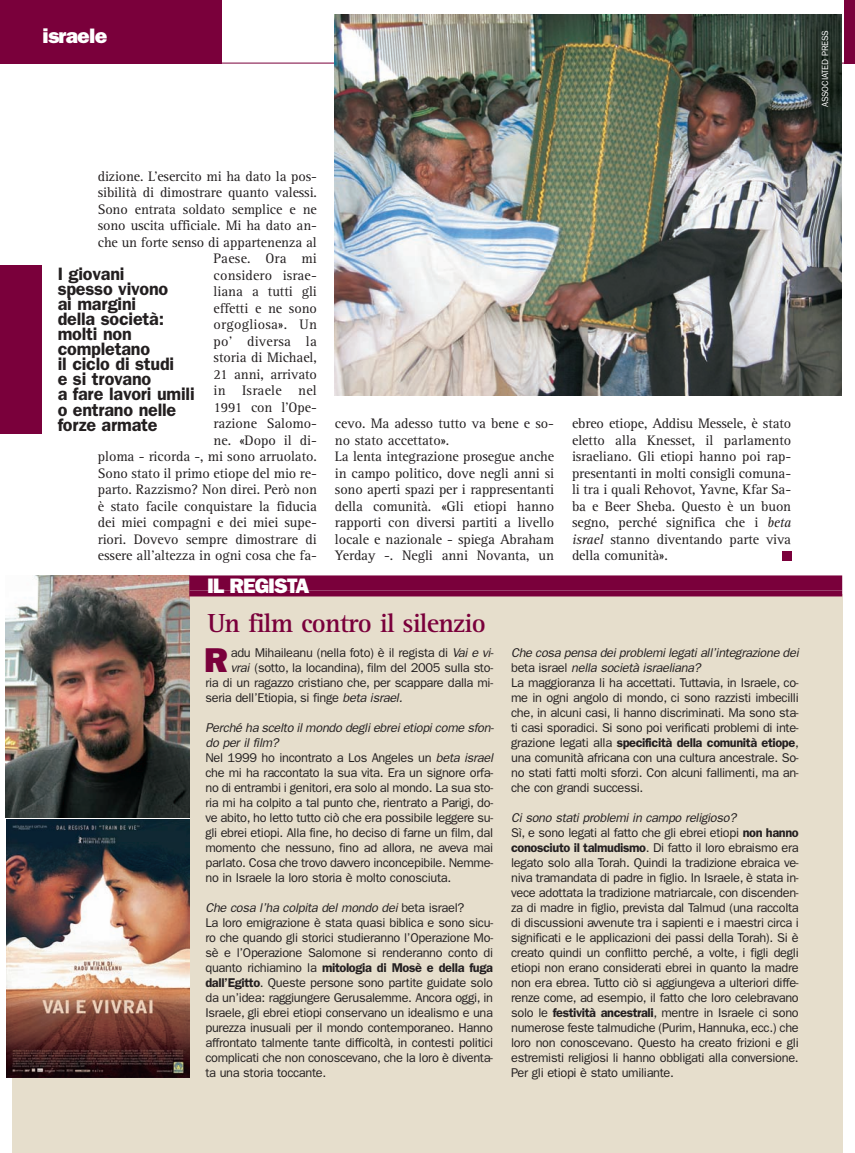
<style>
.page{position:relative;width:855px;height:1153px;background:#fff}
.page>*{position:absolute;margin:0;border:0;box-sizing:border-box;transform-origin:0 0}
.t1{font:800 34.65px "Franklin Gothic";color:#7a003b}
.t2{font:700 27px "Rotis Serif";letter-spacing:-.03em;color:#7a003b}
.t3{font:800 21px "Franklin Gothic";letter-spacing:-.04em;color:#fff}
.t4{font:600 18px/15px "Franklin Gothic";letter-spacing:-.01em;color:#231f20}
.t5{font:14.25px/16.5px "Rotis Serif";letter-spacing:-.01em;color:#231f20;text-align:right}
.t6{font:12.75px/15px "Franklin Gothic";letter-spacing:-.025em;color:#231f20}
.t7{font:9px "Franklin Gothic";letter-spacing:-.02em;color:#fff}
.s1{font-style:italic}
.s2{font-weight:600}
</style>
<div class="page">
<div style="left:13px;top:659px;width:652px;height:493px;background:#e6decc"></div>
<hr style="left:9px;top:63px;width:846px;height:1px;background:#7a003b">
<div style="left:0;top:0;width:221px;height:63px;background:#7a003b"></div>
<div style="left:844px;top:0;width:11px;height:63px;background:#7a003b"></div>
<div style="left:0;top:265px;width:41px;height:168px;background:#7a003b"></div>
<div style="left:189px;top:594px;width:653px;height:558px;background:#e6decc"></div>
<img style="left:5px;top:576px;width:184px;height:241px">
<div style="left:189px;top:575px;width:653px;height:15px;background:#7a003b"></div>
<div style="left:189px;top:590px;width:653px;height:6px;background:#7a003b"></div>
<img style="left:6px;top:819px;width:183px;height:258px">
<img style="left:334px;top:15px;width:508px;height:380px">
<div style="left:782px;top:551px;width:9px;height:9px;background:#7a003b"></div>
<h3 class="t3" style="left:43px;top:28px;width:66px">israele</h3>
<p class="t7" style="left:822px;top:107px;width:79px;rotate:-90deg">ASSOCIATED PRESS</p>
<p class="t5" style="left:98px;top:169px;width:221px">dizione. L’esercito mi ha dato la pos&shy;sibilità di dimostrare quanto valessi.<br>Sono entrata soldato semplice e ne sono uscita ufficiale. Mi ha dato an&shy;che un forte senso di appartenenza al<br>Paese. Ora mi<br>considero israe-<br>liana a tutti gli<br>effetti e ne sono<br>orgogliosa». Un<br>po’ diversa la<br>storia di Michael,<br>21 anni, arrivato<br>in Israele nel<br>1991 con l’Ope-<br>razione Salomo-<br>ne. «Dopo il di-<br>ploma - ricorda -, mi sono arruolato.<br>Sono stato il primo etiope del mio re&shy;parto. Razzismo? Non direi. Però non è stato facile conquistare la fiducia dei miei compagni e dei miei supe&shy;riori. Dovevo sempre dimostrare di essere all’altezza in ogni cosa che fa-</p>
<h3 class="t4" style="left:58px;top:268px;width:138px">I giovani<br>spesso vivono<br>ai margini<br>della società: molti non completano<br>il ciclo di studi<br>e si trovano<br>a fare lavori umili o entrano nelle forze armate</h3>
<p class="t5" style="left:335px;top:416px;width:221px;text-align:left">cevo. Ma adesso tutto va bene e so&shy;no stato accettato».<br>La lenta integrazione prosegue anche in campo politico, dove negli anni si sono aperti spazi per i rappresentanti della comunità. «Gli etiopi hanno rapporti con diversi partiti a livello locale e nazionale - spiega Abraham Yerday -. Negli anni Novanta, un</p>
<p class="t5" style="left:572px;top:416px;width:221px;text-align:justify">ebreo etiope, Addisu Messele, è stato eletto alla Knesset, il parlamento israeliano. Gli etiopi hanno poi rap&shy;presentanti in molti consigli comuna&shy;li tra i quali Rehovot, Yavne, Kfar Sa&shy;ba e Beer Sheba. Questo è un buon segno, perché significa che i <span class="s1">beta israel</span> stanno diventando parte viva della comunità».</p>
<h3 class="t3" style="left:207px;top:579px;width:104px">IL REGISTA</h3>
<h2 class="t2" style="left:208px;top:613px;width:279px">Un film contro il silenzio</h2>
<h1 class="t1" style="left:204px;top:648px;width:25px">R</h1>
<p class="t6" style="left:231px;top:646px;width:266px">adu Mihaileanu (nella foto) è il regista di <span class="s1">Vai e vi-</span></p>
<p class="t6" style="left:231px;top:661px;width:264px"><span class="s1">vrai</span> (sotto, la locandina), film del 2005 sulla sto-</p>
<p class="t6" style="left:205px;top:676px;width:289px">ria di un ragazzo cristiano che, per scappare dalla mi-</p>
<p class="t6" style="left:205px;top:691px;width:201px">seria dell’Etiopia, si finge <span class="s1">beta israel.</span></p>
<p class="t6" style="left:205px;top:721px;width:291px"><span class="s1">Perché ha scelto il mondo degli ebrei etiopi come sfon&shy;do per il film?<br></span>Nel 1999 ho incontrato a Los Angeles un <span class="s1">beta israel </span>che mi ha raccontato la sua vita. Era un signore orfa&shy;no di entrambi i genitori, era solo al mondo. La sua sto&shy;ria mi ha colpito a tal punto che, rientrato a Parigi, do&shy;ve abito, ho letto tutto ciò che era possibile leggere su&shy;gli ebrei etiopi. Alla fine, ho deciso di farne un film, dal momento che nessuno, fino ad allora, ne aveva mai parlato. Cosa che trovo davvero inconcepibile. Nemme&shy;no in Israele la loro storia è molto conosciuta.</p>
<p class="t6" style="left:205px;top:901px;width:289px"><span class="s1">Che cosa l’ha colpita del mondo dei</span> b e t a i s r a e l ?<br>La loro emigrazione è stata quasi biblica e sono sicu&shy;ro che quando gli storici studieranno l’Operazione Mo&shy;sè e l’Operazione Salomone si renderanno conto di quanto richiamino la <span class="s2">mitologia di Mosè e della fuga dall’Egitto</span>. Queste persone sono partite guidate solo da un’idea: raggiungere Gerusalemme. Ancora oggi, in Israele, gli ebrei etiopi conservano un idealismo e una purezza inusuali per il mondo contemporaneo. Hanno affrontato talmente tante difficoltà, in contesti politici complicati che non conoscevano, che la loro è diventa&shy;ta una storia toccante.</p>
<p class="t6" style="left:511px;top:646px;width:291px"><span class="s1">Che cosa pensa dei problemi legati all’integrazione dei </span>b et a i s r a e l <span class="s1">nella società israeliana?<br></span>La maggioranza li ha accettati. Tuttavia, in Israele, co&shy;me in ogni angolo di mondo, ci sono razzisti imbecilli che, in alcuni casi, li hanno discriminati. Ma sono sta&shy;ti casi sporadici. Si sono poi verificati problemi di inte&shy;grazione legati alla <span class="s2">specificità della comunità etiope</span>, una comunità africana con una cultura ancestrale. So&shy;no stati fatti molti sforzi. Con alcuni fallimenti, ma an&shy;che con grandi successi.</p>
<p class="t6" style="left:511px;top:811px;width:289px"><span class="s1">Ci sono stati problemi in campo religioso?<br></span>Sì, e sono legati al fatto che gli ebrei etiopi <span class="s2">non hanno conosciuto il talmudismo</span>. Di fatto il loro ebraismo era legato solo alla Torah. Quindi la tradizione ebraica ve&shy;niva tramandata di padre in figlio. In Israele, è stata in&shy;vece adottata la tradizione matriarcale, con discenden&shy;za di madre in figlio, prevista dal Talmud (una raccolta di discussioni avvenute tra i sapienti e i maestri circa i significati e le applicazioni dei passi della Torah). Si è creato quindi un conflitto perché, a volte, i figli degli etiopi non erano considerati ebrei in quanto la madre non era ebrea. Tutto ciò si aggiungeva a ulteriori diffe&shy;renze come, ad esempio, il fatto che loro celebravano solo le <span class="s2">festività ancestrali</span>, mentre in Israele ci sono numerose feste talmudiche (Purim, Hannuka, ecc.) che loro non conoscevano. Questo ha creato frizioni e gli estremisti religiosi li hanno obbligati alla conversione.<br>Per gli etiopi è stato umiliante.</p>
</div>
